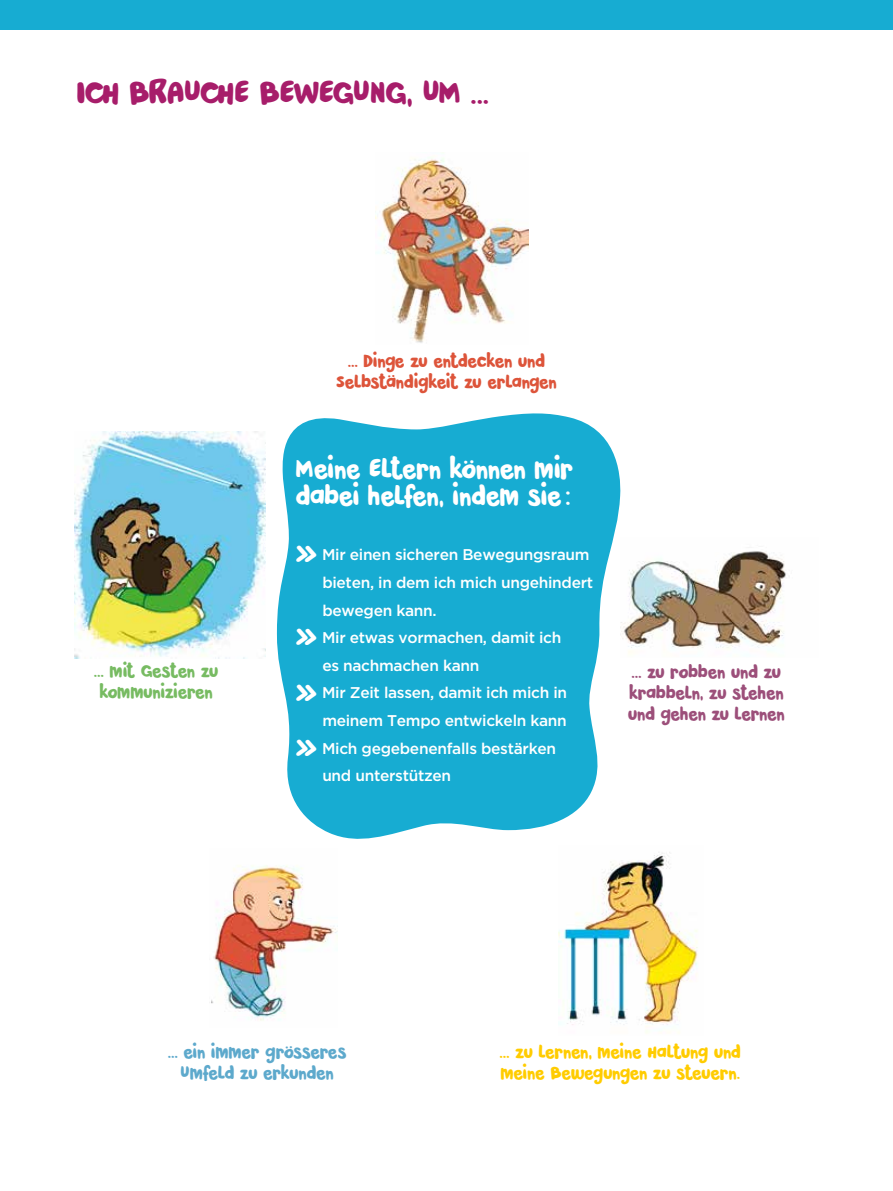
<style>
.page{position:relative;width:893px;height:1191px;background:#fff}
.page>*{position:absolute;margin:0;border:0;box-sizing:border-box;transform-origin:0 0}
.t1{font:33px "Pardesi";letter-spacing:-.03em;color:#a71d6a}
.t2{font:27px/27.6px "Pardesi";letter-spacing:-.02em;color:#fff}
.t3{font:18px/21px "Pardesi";letter-spacing:-.025em;color:#fc0}
.t4{font:18px/21px "Pardesi";letter-spacing:-.03em;color:#9c4f7a}
.t5{font:18px/21px "Pardesi";letter-spacing:-.03em;color:#dd543a;text-align:center}
.t6{font:18px/21px "Pardesi";letter-spacing:-.03em;color:#5da9cc;text-align:center}
.t7{font:18px/21px "Pardesi";letter-spacing:-.03em;color:#77bb62;text-align:center}
.t8{font:500 15.45px "Gotham";letter-spacing:-.02em;color:#fff}
.s1{font-family:"Pardesi";font-weight:400;font-size:30px}
</style>
<div class="page">
<div style="left:0;top:0;width:893px;height:30px;background:#17acd2"></div>
<svg style="left:277px;top:413px;width:344px;height:426px;background:#33b6d7"></svg>
<img style="left:75px;top:432px;width:191px;height:226px">
<img style="left:620px;top:537px;width:166px;height:120px">
<img style="left:211px;top:865px;width:126px;height:156px">
<img style="left:375px;top:158px;width:153px;height:185px">
<img style="left:558px;top:852px;width:140px;height:181px">
<h1 class="t1" style="left:77px;top:68px;width:414px">ICH BRAUCHE BEWEGUNG, UM ...</h1>
<p class="t5" style="left:336px;top:350px;width:222px">… DINGE ZU ENTDECKEN UND<br>SELBSTÄNDIGKEIT ZU ERLANGEN</p>
<h2 class="t2" style="left:296px;top:454px;width:279px">MEINE ELTERN KÖNNEN MIR<br>DABEI HELFEN, INDEM SIE:</h2>
<p class="t8" style="left:296px;top:546px;width:296px"><span class="s1">»</span> Mir einen sicheren Bewegungsraum</p>
<p class="t8" style="left:322px;top:574px;width:272px">bieten, in dem ich mich ungehindert</p>
<p class="t8" style="left:322px;top:601px;width:116px">bewegen kann.</p>
<p class="t8" style="left:296px;top:629px;width:267px"><span class="s1">»</span> Mir etwas vormachen, damit ich</p>
<p class="t8" style="left:322px;top:656px;width:159px">es nachmachen kann</p>
<p class="t8" style="left:296px;top:684px;width:273px"><span class="s1">»</span> Mir Zeit lassen, damit ich mich in</p>
<p class="t8" style="left:322px;top:712px;width:246px">meinem Tempo entwickeln kann</p>
<p class="t8" style="left:296px;top:739px;width:262px"><span class="s1">»</span> Mich gegebenenfalls bestärken</p>
<p class="t8" style="left:322px;top:767px;width:130px">und unterstützen</p>
<p class="t7" style="left:94px;top:660px;width:126px">… MIT GESTEN ZU<br>KOMMUNIZIEREN</p>
<p class="t4" style="left:628px;top:660px;width:158px">… ZU ROBBEN UND ZU<br>KRABBELN, ZU STEHEN<br>UND GEHEN ZU LERNEN</p>
<p class="t6" style="left:168px;top:1041px;width:180px">… EIN IMMER GRÖSSERES<br>UMFELD ZU ERKUNDEN</p>
<p class="t3" style="left:500px;top:1041px;width:243px">… ZU LERNEN, MEINE HALTUNG UND<br>MEINE BEWEGUNGEN ZU STEUERN.</p>
</div>
